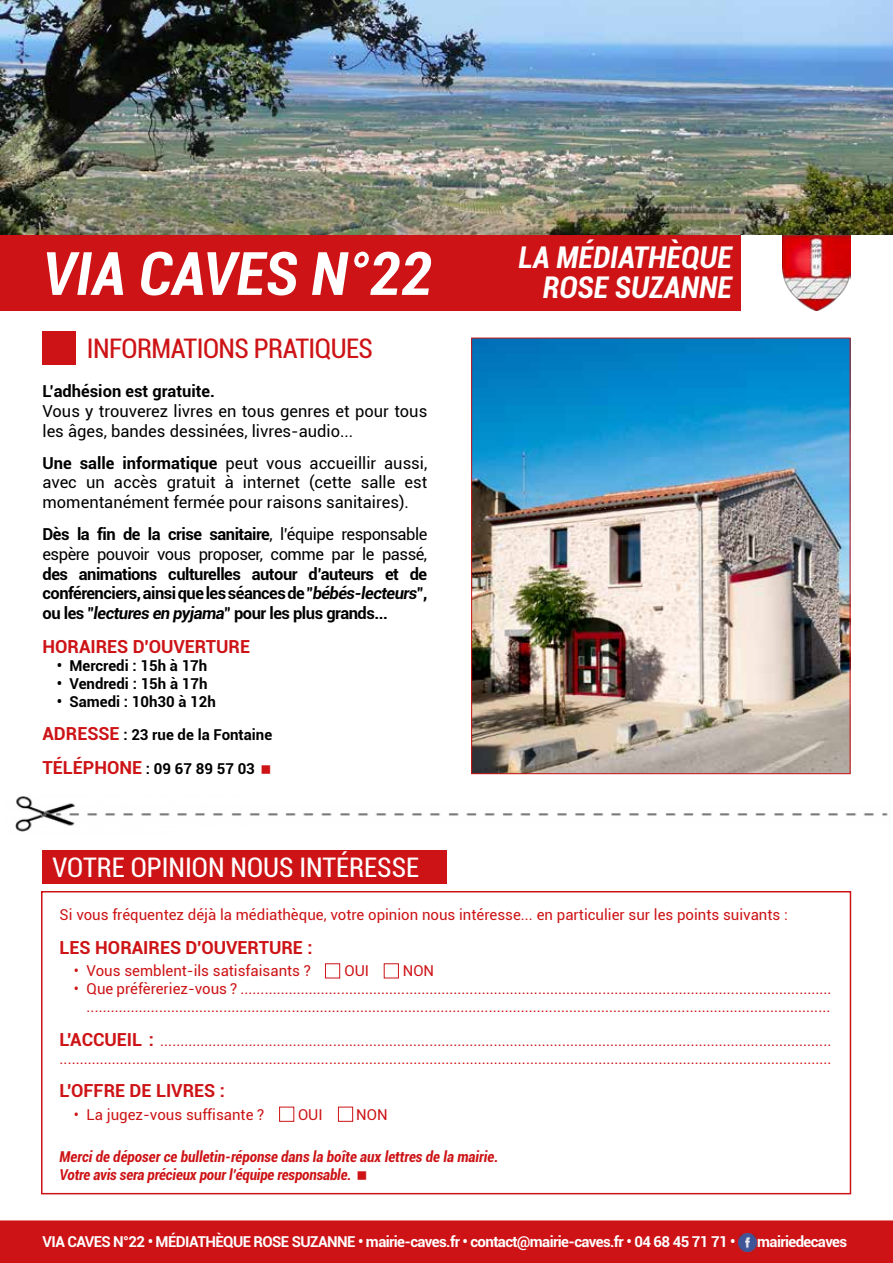
<style>
.page{position:relative;width:893px;height:1263px;background:#fff}
.page>*{position:absolute;margin:0;border:0;box-sizing:border-box;transform-origin:0 0}
.t1{font:italic 700 condensed 60px "Roboto";color:#fff}
.t2{font:italic 700 condensed 30px/30px "Roboto";color:#fff;text-align:right}
.t3{font:condensed 27px "Roboto";color:#fff}
.t4{font:condensed 27px "Roboto";letter-spacing:-.02em;color:#cd1316}
.t5{font:700 18px "Roboto";color:#cd1316}
.t6{font:16.5px/19.8px "Roboto";color:#000}
.t7{font:700 16.5px/19.8px "Roboto";letter-spacing:-.03em;color:#000;text-align:justify}
.t8{font:16.5px/19.8px "Roboto";letter-spacing:-.03em;color:#000}
.t9{font:700 16.5px "Roboto";color:#000}
.t10{font:15px/18px "Roboto";color:#cd1316;text-align:right}
.t11{font:italic 700 condensed 15px/18px "Roboto";color:#cd1316}
.t12{font:700 15px "Roboto";letter-spacing:-.04em;color:#fff}
.t13{font:700 15px "Roboto";color:#000}
.s1{font-weight:700}
.s2{font-style:italic}
.s3{font-size:18px;color:#cd1316}
.s4{font-weight:700;font-size:18px}
</style>
<div class="page">
<div style="left:41px;top:891px;width:810px;height:303px;background:#fff;border:2px solid #cd1316"></div>
<div style="left:0;top:235px;width:740px;height:76px;background:#cd1316"></div>
<img style="left:0;top:0;width:893px;height:235px">
<div style="left:0;top:1220px;width:893px;height:43px;background:#cd1316"></div>
<img style="left:783px;top:236px;width:67px;height:74px">
<div style="left:43px;top:331px;width:33px;height:34px;background:#cd1316"></div>
<div style="left:42px;top:850px;width:404px;height:33px;background:#cd1316"></div>
<img style="left:739px;top:1233px;width:17px;height:18px">
<div style="left:325px;top:963px;width:15px;height:15px;border:1px solid #cd1316"></div>
<div style="left:279px;top:1107px;width:15px;height:15px;border:1px solid #cd1316"></div>
<div style="left:338px;top:1107px;width:15px;height:15px;border:1px solid #cd1316"></div>
<div style="left:384px;top:963px;width:15px;height:15px;border:1px solid #cd1316"></div>
<img style="left:473px;top:340px;width:375px;height:432px">
<img style="left:15px;top:796px;width:873px;height:36px">
<h1 class="t1" style="left:43px;top:231px;width:391px">VIA CAVES N°22</h1>
<h3 class="t4" style="left:87px;top:330px;width:288px">INFORMATIONS PRATIQUES</h3>
<p class="t9" style="left:43px;top:380px;width:174px">L’adhésion est gratuite.</p>
<p class="t6" style="left:43px;top:401px;width:386px">Vous y trouverez livres en tous genres et pour tous les âges, bandes dessinées, livres-audio...</p>
<p class="t6" style="left:43px;top:452px;width:386px;text-align:justify"><span class="s1">Une salle informatique</span> peut vous accueillir aussi, avec un accès gratuit à internet (cette salle est momentanément fermée pour raisons sanitaires).</p>
<p class="t8" style="left:43px;top:524px;width:386px"><span class="s1">Dès la fin de la crise sanitaire</span>, l’équipe responsable espère pouvoir vous proposer, comme par le passé,</p>
<p class="t7" style="left:43px;top:563px;width:386px">des animations culturelles autour d’auteurs et de conférenciers, ainsi que les séances de "<span class="s2">bébés-lecteurs</span>", ou les "<span class="s2">lectures en pyjama</span>" pour les plus grands...</p>
<p class="t5" style="left:43px;top:634px;width:209px">HORAIRES D'OUVERTURE</p>
<p class="t13" style="left:57px;top:655px;width:152px">• Mercredi : 15h à 17h</p>
<p class="t13" style="left:57px;top:673px;width:152px">• Vendredi : 15h à 17h</p>
<p class="t13" style="left:57px;top:691px;width:161px">• Samedi : 10h30 à 12h</p>
<p class="t13" style="left:43px;top:724px;width:231px"><span class="s3">ADRESSE</span> : 23 rue de la Fontaine</p>
<p class="t13" style="left:43px;top:758px;width:214px"><span class="s3">TÉLÉPHONE</span> : 09 67 89 57 03</p>
<h3 class="t3" style="left:53px;top:848px;width:368px">VOTRE OPINION NOUS INTÉRESSE</h3>
<h2 class="t2" style="left:518px;top:241px;width:215px">LA MÉDIATHÈQUE<br>ROSE SUZANNE</h2>
<p class="t10" style="left:60px;top:905px;width:730px">Si vous fréquentez déjà la médiathèque, votre opinion nous intéresse... en particulier sur les points suivants :</p>
<p class="t5" style="left:60px;top:934px;width:254px">LES HORAIRES D'OUVERTURE :</p>
<p class="t10" style="left:74px;top:961px;width:239px">• Vous semblent-ils satisfaisants ?</p>
<p class="t10" style="left:345px;top:961px;width:26px">OUI</p>
<p class="t10" style="left:403px;top:961px;width:33px">NON</p>
<p class="t10" style="left:74px;top:979px;width:759px">• Que préfèreriez-vous ? ................................................................................................................................................... .........................................................................................................................................................................................</p>
<p class="t10" style="left:60px;top:1031px;width:773px;text-align:left"><span class="s4">L'ACCUEIL :</span> ....................................................................................................................................................................... ................................................................................................................................................................................................</p>
<p class="t5" style="left:60px;top:1078px;width:167px">L'OFFRE DE LIVRES :</p>
<p class="t10" style="left:74px;top:1105px;width:192px">• La jugez-vous suffisante ?</p>
<p class="t10" style="left:298px;top:1105px;width:26px">OUI</p>
<p class="t10" style="left:356px;top:1105px;width:33px">NON</p>
<p class="t11" style="left:60px;top:1147px;width:440px">Merci de déposer ce bulletin-réponse dans la boîte aux lettres de la mairie.<br>Votre avis sera précieux pour l’équipe responsable.</p>
<p class="t12" style="left:43px;top:1231px;width:694px">VIA CAVES N°22 • MÉDIATHÈQUE ROSE SUZANNE • mairie-caves.fr • contact@mairie-caves.fr • 04 68 45 71 71 •</p>
<p class="t12" style="left:757px;top:1231px;width:92px">mairiedecaves</p>
</div>
